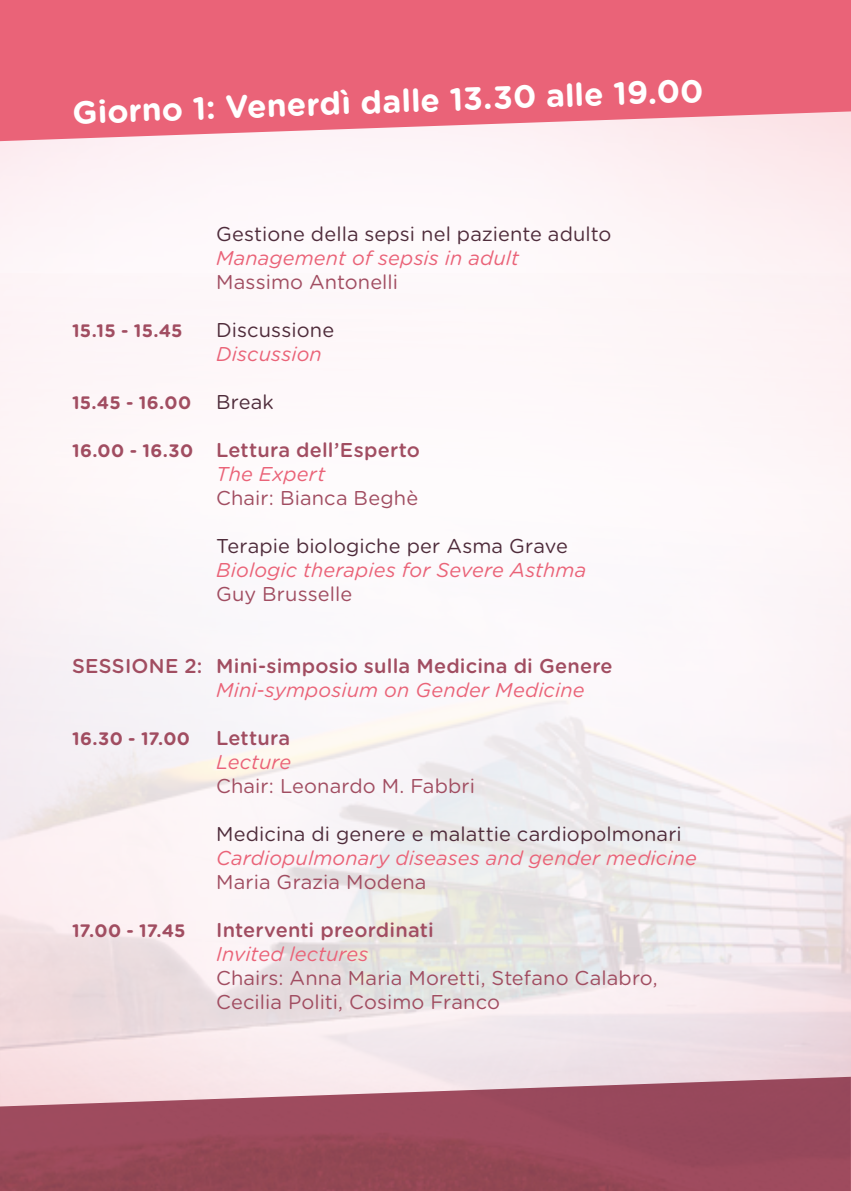
<style>
.page{position:relative;width:851px;height:1191px;background:#fff}
.page>*{position:absolute;margin:0;border:0;box-sizing:border-box;transform-origin:0 0}
.t1{font:700 32px "Gotham Rounded";color:#fff}
.t2{font:italic 20px "Gotham Rounded";letter-spacing:.005em;color:#ea6378}
.t3{font:20px/24px "Gotham Rounded";letter-spacing:.005em;color:#a14d61}
.t4{font:20px "Gotham Rounded";letter-spacing:.005em;color:#4f2c3b}
.t5{font:500 20px/24px "Gotham Rounded";letter-spacing:.01em;color:#a14d61}
.t6{font:700 18px "Gotham Rounded";letter-spacing:.015em;color:#a14d61}
.s1{font-weight:400;font-size:20px;color:#4f2c3b}
.s2{font-weight:700;font-size:18px}
.s3{font-weight:400;font-style:italic;color:#ea6378}
</style>
<div class="page">
<svg style="left:0;top:0;width:850px;height:143px;background:#ec7285"></svg>
<svg style="left:850px;top:0;width:1px;height:111px"></svg>
<svg style="left:850px;top:1044px;width:1px;height:147px"></svg>
<img style="left:0;top:309px;width:850px;height:882px">
<h1 class="t1" style="left:72px;top:89px;width:632px;rotate:-2deg">Giorno 1: Venerdì dalle 13.30 alle 19.00</h1>
<p class="t4" style="left:216px;top:220px;width:396px">Gestione della sepsi nel paziente adulto</p>
<p class="t2" style="left:216px;top:244px;width:304px">Management of sepsis in adult</p>
<p class="t3" style="left:216px;top:269px;width:183px">Massimo Antonelli</p>
<p class="t6" style="left:72px;top:317px;width:112px">15.15 - 15.45</p>
<p class="t4" style="left:216px;top:316px;width:119px">Discussione</p>
<p class="t2" style="left:216px;top:340px;width:107px">Discussion</p>
<p class="t6" style="left:72px;top:389px;width:203px">15.45 - 16.00 <span class="s1">Break</span></p>
<p class="t5" style="left:216px;top:437px;width:205px;text-indent:-144px"><span class="s2">16.00 - 16.30</span> Lettura dell’Esperto<br><span class="s3">The Expert</span></p>
<p class="t3" style="left:216px;top:485px;width:203px">Chair: Bianca Beghè</p>
<p class="t4" style="left:216px;top:532px;width:353px">Terapie biologiche per Asma Grave</p>
<p class="t2" style="left:216px;top:556px;width:371px">Biologic therapies for Severe Asthma</p>
<p class="t3" style="left:216px;top:581px;width:138px">Guy Brusselle</p>
<p class="t5" style="left:72px;top:653px;width:542px">SESSIONE 2: Mini-simposio sulla Medicina di Genere</p>
<p class="t2" style="left:216px;top:676px;width:370px">Mini-symposium on Gender Medicine</p>
<p class="t6" style="left:72px;top:725px;width:119px">16.30 - 17.00</p>
<p class="t5" style="left:216px;top:725px;width:75px">Lettura</p>
<p class="t2" style="left:216px;top:748px;width:77px">Lecture</p>
<p class="t3" style="left:216px;top:773px;width:260px">Chair: Leonardo M. Fabbri</p>
<p class="t4" style="left:216px;top:820px;width:467px">Medicina di genere e malattie cardiopolmonari</p>
<p class="t2" style="left:216px;top:844px;width:482px">Cardiopulmonary diseases and gender medicine</p>
<p class="t3" style="left:216px;top:869px;width:212px">Maria Grazia Modena</p>
<p class="t6" style="left:72px;top:917px;width:115px">17.00 - 17.45</p>
<p class="t5" style="left:216px;top:917px;width:219px">Interventi preordinati</p>
<p class="t2" style="left:216px;top:940px;width:154px">Invited lectures</p>
<p class="t3" style="left:216px;top:965px;width:443px">Chairs: Anna Maria Moretti, Stefano Calabro,<br>Cecilia Politi, Cosimo Franco</p>
</div>
